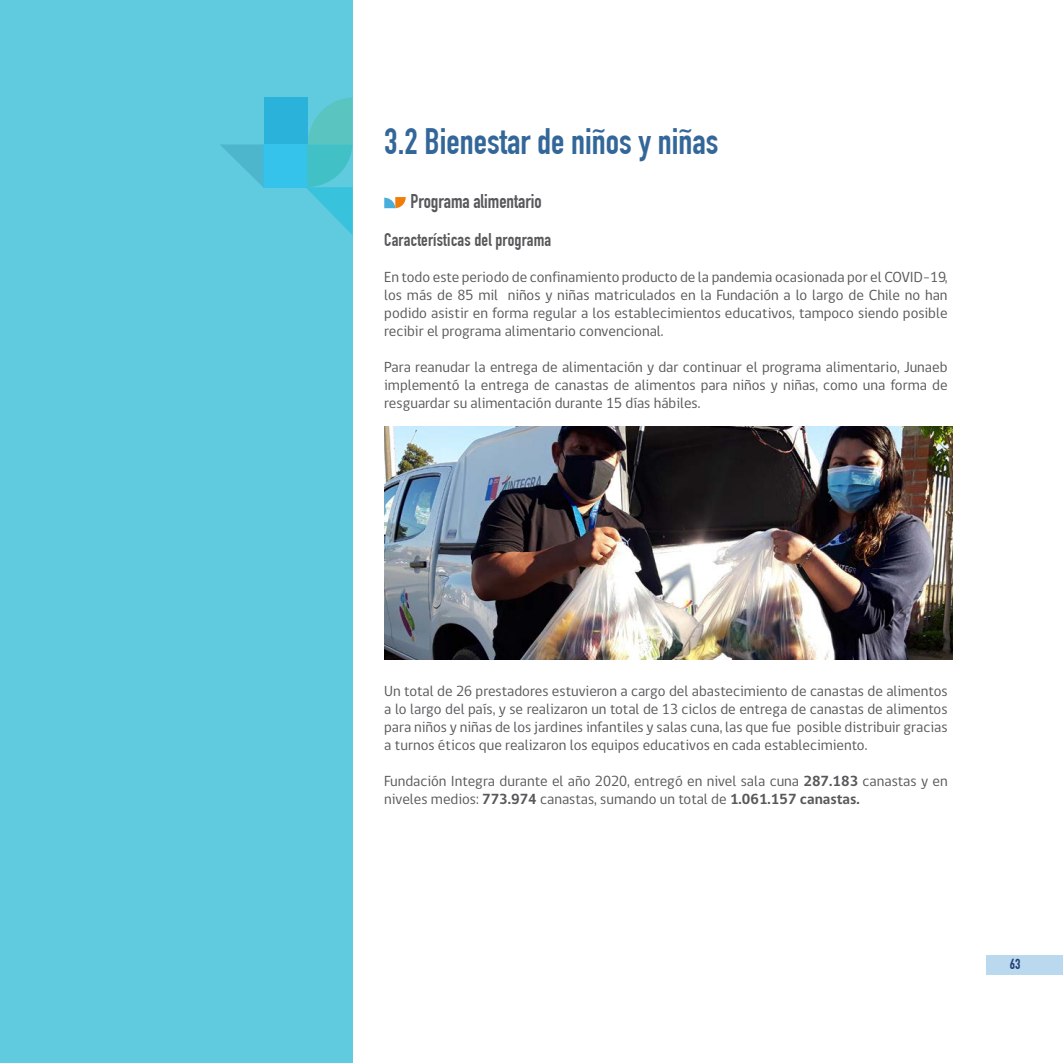
<style>
.page{position:relative;width:1063px;height:1063px;background:#fff}
.page>*{position:absolute;margin:0;border:0;box-sizing:border-box;transform-origin:0 0}
.t1{font:700 36px "DIN Condensed";color:#369}
.t2{font:700 19.5px "DIN Condensed";color:#57585a}
.t3{font:700 18px "DIN Condensed";letter-spacing:.01em;color:#57585a}
.t4{font:15px/18px "gob CL";color:#57585a;text-align:justify}
.t5{font:700 14.25px "DIN Condensed";color:#1f3d72}
.s1{font-weight:700}
</style>
<div class="page">
<div style="left:0;top:0;width:353px;height:1063px;background:#60cadf"></div>
<svg style="left:384px;top:197px;width:22px;height:11px"></svg>
<img style="left:385px;top:427px;width:567px;height:232px">
<div style="left:263px;top:144px;width:45px;height:43px;background:#2fc3ed"></div>
<svg style="left:221px;top:144px;width:42px;height:43px"></svg>
<div style="left:264px;top:97px;width:44px;height:47px;background:#2bb2db"></div>
<svg style="left:306px;top:97px;width:47px;height:138px"></svg>
<div style="left:986px;top:955px;width:77px;height:20px;background:#bad9ee"></div>
<p class="t1" style="left:384px;top:120px;width:336px">3.2 Bienestar de niños y niñas</p>
<p class="t2" style="left:410px;top:190px;width:133px">Programa alimentario</p>
<p class="t3" style="left:384px;top:229px;width:168px">Características del programa</p>
<p class="t4" style="left:384px;top:268px;width:565px">En todo este periodo de confinamiento producto de la pandemia ocasionada por el COVID-19, los más de 85 mil niños y niñas matriculados en la Fundación a lo largo de Chile no han podido asistir en forma regular a los establecimientos educativos, tampoco siendo posible recibir el programa alimentario convencional.</p>
<p class="t4" style="left:384px;top:358px;width:565px">Para reanudar la entrega de alimentación y dar continuar el programa alimentario, Junaeb implementó la entrega de canastas de alimentos para niños y niñas, como una forma de resguardar su alimentación durante 15 días hábiles.</p>
<p class="t4" style="left:384px;top:682px;width:565px">Un total de 26 prestadores estuvieron a cargo del abastecimiento de canastas de alimentos a lo largo del país, y se realizaron un total de 13 ciclos de entrega de canastas de alimentos para niños y niñas de los jardines infantiles y salas cuna, las que fue posible distribuir gracias a turnos éticos que realizaron los equipos educativos en cada establecimiento.</p>
<p class="t4" style="left:384px;top:772px;width:565px">Fundación Integra durante el año 2020, entregó en nivel sala cuna <span class="s1">287.183</span> canastas y en niveles medios: <span class="s1">773.974</span> canastas, sumando un total de <span class="s1">1.061.157 canastas.</span></p>
<p class="t5" style="left:1010px;top:956px;width:12px">63</p>
</div>
